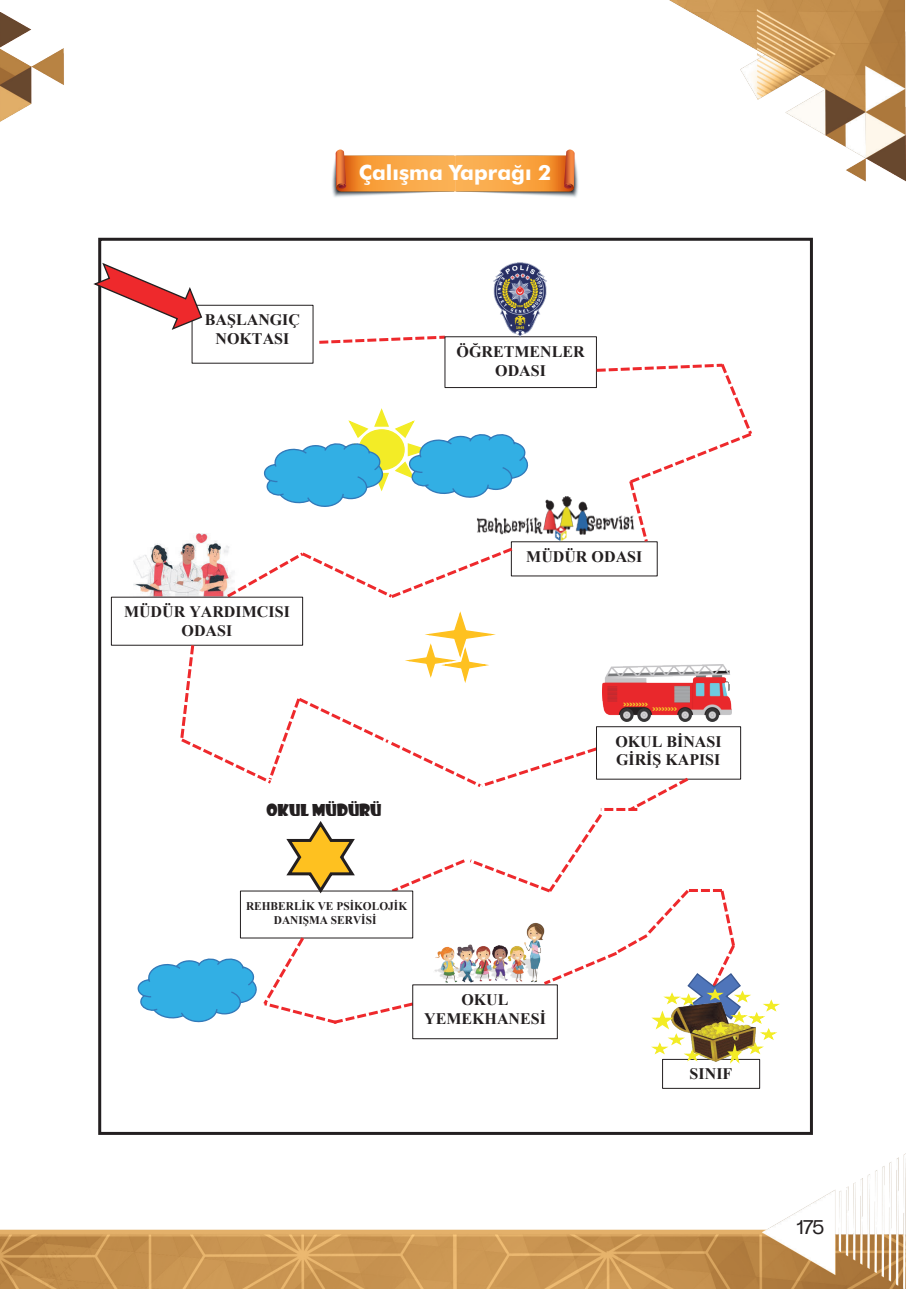
<style>
.page{position:relative;width:906px;height:1289px;background:#fff}
.page>*{position:absolute;margin:0;border:0;box-sizing:border-box;transform-origin:0 0}
.t1{font:700 21px "Futura BT";color:#fff}
.t2{font:19.5px "Acronym";color:#231f20}
.t3{font:700 16.05px/19px "Times New Roman";color:#231f20;text-align:center}
.t4{font:16.05px "Showcard Gothic";color:#231f20}
.t5{font:700 11.7px/14.1px "Times New Roman";color:#231f20;text-align:center}
</style>
<div class="page">
<img style="left:669px;top:0;width:237px;height:182px">
<img style="left:0;top:13px;width:64px;height:109px">
<img style="left:0;top:1153px;width:906px;height:135px">
<svg style="left:332px;top:149px;width:246px;height:48px"></svg>
<div style="left:192px;top:305px;width:121px;height:58px;border:1px solid #231f20"></div>
<svg style="left:93px;top:262px;width:110px;height:69px"></svg>
<svg style="left:319px;top:335px;width:126px;height:9px"></svg>
<div style="left:444px;top:336px;width:153px;height:52px;border:1px solid #231f20"></div>
<img style="left:471px;top:262px;width:100px;height:75px">
<img style="left:126px;top:533px;width:98px;height:64px">
<img style="left:476px;top:496px;width:117px;height:49px">
<div style="left:511px;top:542px;width:146px;height:34px;background:#fff"></div>
<svg style="left:593px;top:360px;width:159px;height:185px"></svg>
<svg style="left:224px;top:545px;width:292px;height:55px"></svg>
<div style="left:111px;top:597px;width:192px;height:48px;background:#fff"></div>
<div style="left:662px;top:1059px;width:98px;height:29px;border:1px solid #231f20"></div>
<svg style="left:263px;top:408px;width:267px;height:100px"></svg>
<svg style="left:137px;top:609px;width:643px;height:456px"></svg>
<p class="t3" style="left:205px;top:310px;width:97px">BAŞLANGIÇ<br>NOKTASI</p>
<h1 class="t1" style="left:359px;top:160px;width:194px">Çalışma Yaprağı 2</h1>
<p class="t3" style="left:456px;top:341px;width:130px">ÖĞRETMENLER<br>ODASI</p>
<p class="t3" style="left:124px;top:602px;width:167px">MÜDÜR YARDIMCISI<br>ODASI</p>
<p class="t3" style="left:526px;top:547px;width:118px">MÜDÜR ODASI</p>
<p class="t4" style="left:266px;top:799px;width:116px">OKUL MÜDÜRÜ</p>
<p class="t5" style="left:246px;top:898px;width:163px">REHBERLİK VE PSİKOLOJİK<br>DANIŞMA SERVİSİ</p>
<p class="t3" style="left:424px;top:989px;width:123px">OKUL<br>YEMEKHANESİ</p>
<p class="t3" style="left:615px;top:731px;width:108px;text-align:left">OKUL BİNASI<br>GİRİŞ KAPISI</p>
<p class="t3" style="left:689px;top:1063px;width:44px">SINIF</p>
<p class="t2" style="left:796px;top:1213px;width:29px">175</p>
</div>
